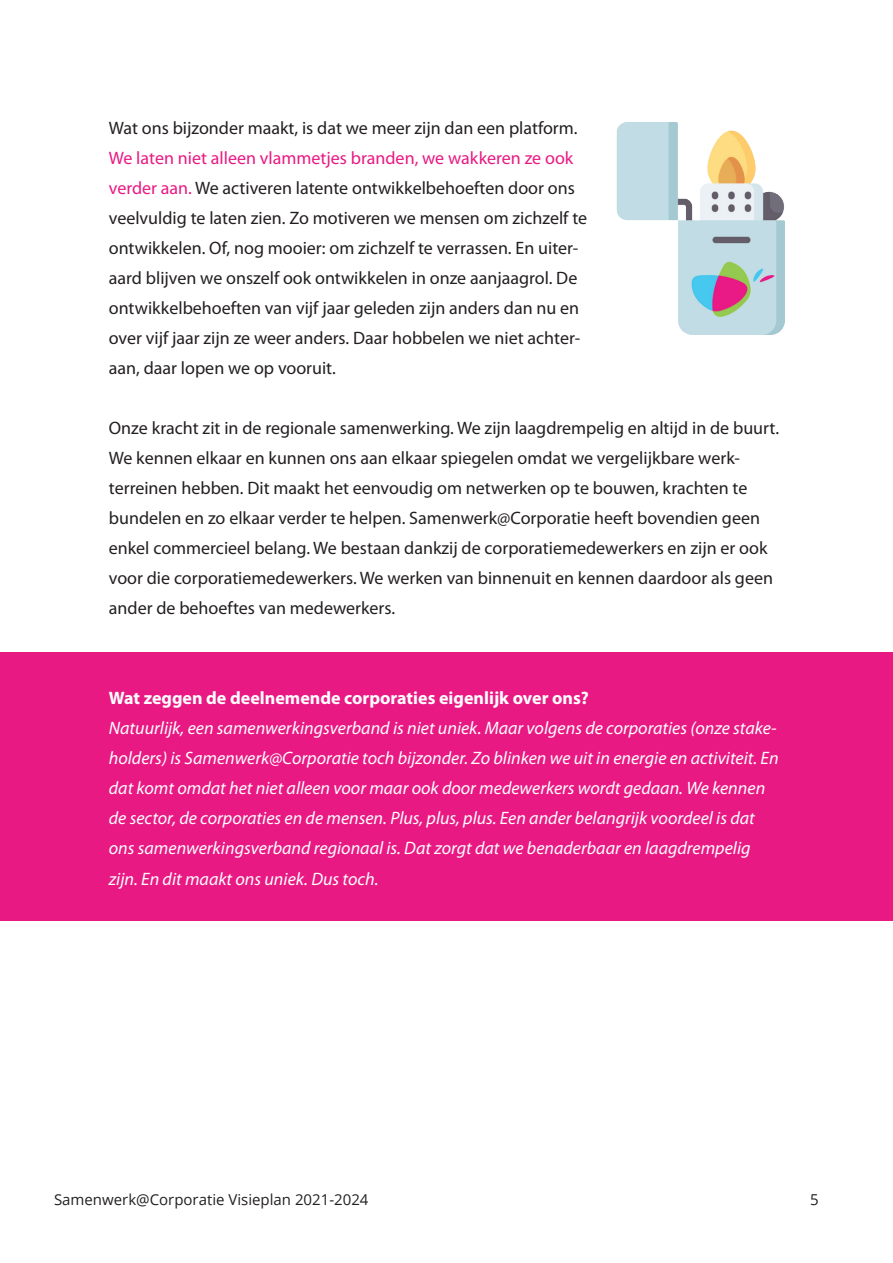
<style>
.page{position:relative;width:893px;height:1263px;background:#fff}
.page>*{position:absolute;margin:0;border:0;box-sizing:border-box;transform-origin:0 0}
.t1{font:18px/30px "Myriad Pro";color:#231f20}
.t2{font:italic 18px/30px "Myriad Pro";color:#fff}
.t3{font:700 18px "Myriad Pro";color:#fff}
.t4{font:15px "Open Sans";color:#231f20}
.s1{color:#e91983}
</style>
<div class="page">
<div style="left:0;top:652px;width:893px;height:269px;background:#e91983"></div>
<img style="left:616px;top:122px;width:169px;height:213px">
<p class="t1" style="left:109px;top:113px;width:470px">Wat ons bijzonder maakt, is dat we meer zijn dan een platform.</p>
<p class="t1" style="left:109px;top:143px;width:480px"><span class="s1">We laten niet alleen vlammetjes branden, we wakkeren ze ook verder aan.</span> We activeren latente ontwikkelbehoeften door ons veelvuldig te laten zien. Zo motiveren we mensen om zichzelf te ontwikkelen. Of, nog mooier: om zichzelf te verrassen. En uiter&shy;aard blijven we onszelf ook ontwikkelen in onze aanjaagrol. De ontwikkelbehoeften van vijf jaar geleden zijn anders dan nu en over vijf jaar zijn ze weer anders. Daar hobbelen we niet achter&shy;aan, daar lopen we op vooruit.</p>
<p class="t1" style="left:109px;top:413px;width:672px">Onze kracht zit in de regionale samenwerking. We zijn laagdrempelig en altijd in de buurt.<br>We kennen elkaar en kunnen ons aan elkaar spiegelen omdat we vergelijkbare werk&shy;terreinen hebben. Dit maakt het eenvoudig om netwerken op te bouwen, krachten te bundelen en zo elkaar verder te helpen. Samenwerk@Corporatie heeft bovendien geen enkel commercieel belang. We bestaan dankzij de corporatiemedewerkers en zijn er ook voor die corporatiemedewerkers. We werken van binnenuit en kennen daardoor als geen ander de behoeftes van medewerkers.</p>
<p class="t3" style="left:109px;top:687px;width:482px">Wat zeggen de deelnemende corporaties eigenlijk over ons?</p>
<p class="t2" style="left:109px;top:713px;width:671px">Natuurlijk, een samenwerkingsverband is niet uniek. Maar volgens de corporaties (onze stake&shy;holders) is Samenwerk@Corporatie toch bijzonder. Zo blinken we uit in energie en activiteit. En dat komt omdat het niet alleen voor maar ook door medewerkers wordt gedaan. We kennen de sector, de corporaties en de mensen. Plus, plus, plus. Een ander belangrijk voordeel is dat ons samenwerkingsverband regionaal is. Dat zorgt dat we benaderbaar en laagdrempelig zijn. En dit maakt ons uniek. Dus toch.</p>
<p class="t4" style="left:54px;top:1189px;width:316px">Samenwerk@Corporatie Visieplan 2021-2024</p>
<p class="t4" style="left:810px;top:1189px;width:10px">5</p>
</div>
